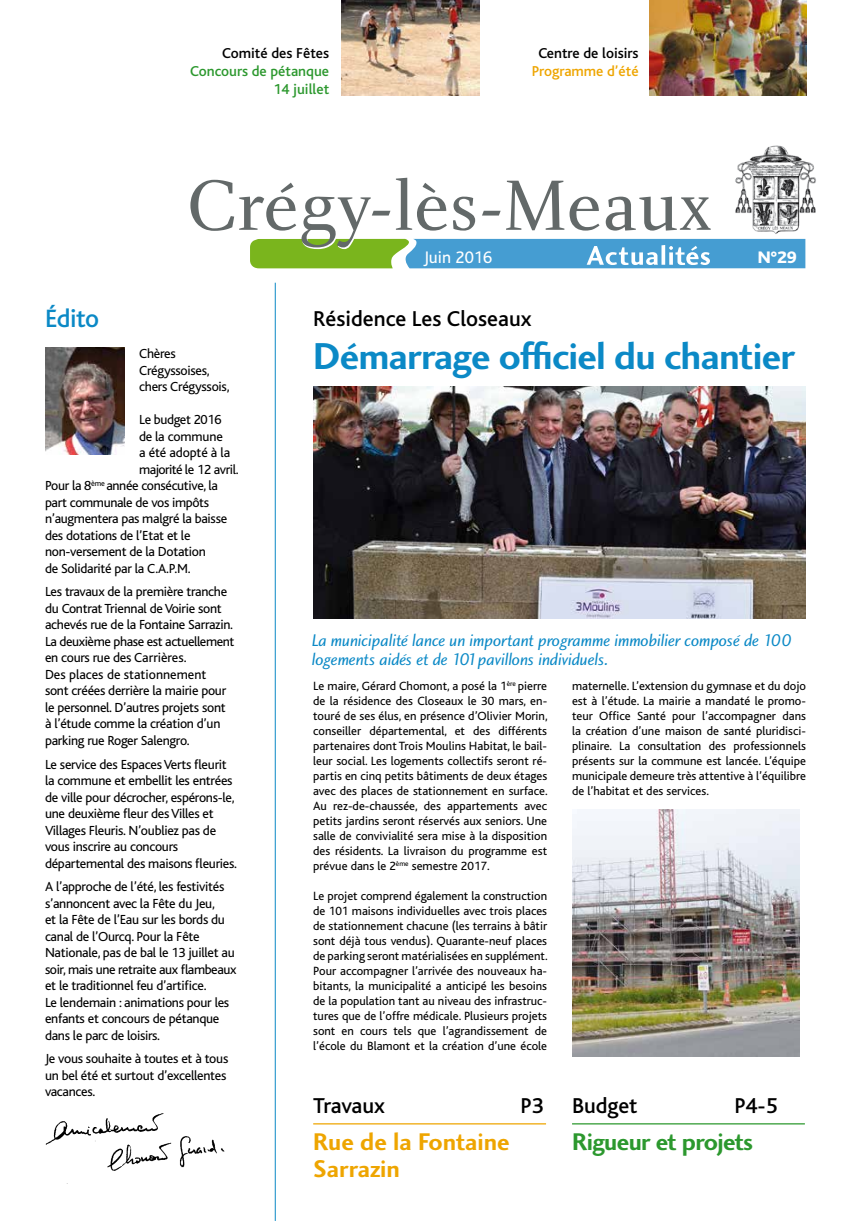
<style>
.page{position:relative;width:851px;height:1223px;background:#fff}
.page>*{position:absolute;margin:0;border:0;box-sizing:border-box;transform-origin:0 0}
.t1{font:38.75px "Charlotte Sans Bold Plain";letter-spacing:-.02em;color:#0b89c6}
.t2{font:500 26.25px "Bliss";letter-spacing:-.02em;color:#0b89c6}
.t3{font:25px/26.2px "Charlotte Sans Bold Plain";color:#eea500}
.t4{font:25px "Charlotte Sans Bold Plain";letter-spacing:-.025em;color:#2c982e}
.t5{font:500 22.5px "Bliss";color:#000}
.t6{font:17.5px/18.8px "Charlotte Sans Book Italic Plain";letter-spacing:-.01em;color:#0b89c6}
.t7{font:17.5px "Bliss";color:#fff}
.t8{font:800 17.5px "Bliss";color:#fff}
.t9{font:500 15px "Bliss";color:#000}
.t10{font:500 15px/18px "Bliss";color:#2c982e;text-align:right}
.t11{font:500 15px "Bliss";color:#eea500}
.t12{font:13.75px/16.5px "Bliss";letter-spacing:-.02em;color:#000}
.t13{font:13.75px "Bliss";letter-spacing:-.04em;color:#000}
.t14{font:12.5px/15px "Bliss";color:#000;text-align:justify}
</style>
<div class="page">
<img style="left:736px;top:145px;width:80px;height:68px">
<svg style="left:190px;top:178px;width:615px;height:90px"></svg>
<hr style="left:275px;top:283px;width:1px;height:937px;background:#0b89c6">
<img style="left:341px;top:0;width:138px;height:96px">
<img style="left:649px;top:0;width:156px;height:96px">
<img style="left:313px;top:386px;width:492px;height:232px">
<img style="left:46px;top:347px;width:79px;height:107px">
<img style="left:45px;top:1113px;width:180px;height:58px">
<hr style="left:313px;top:1123px;width:233px;height:1px;background:#eea500">
<hr style="left:572px;top:1123px;width:232px;height:1px;background:#2c982e">
<img style="left:572px;top:809px;width:227px;height:247px">
<p class="t9" style="left:222px;top:45px;width:108px">Comité des Fêtes</p>
<p class="t10" style="left:190px;top:63px;width:140px">Concours de pétanque<br>14 juillet</p>
<p class="t9" style="left:538px;top:45px;width:102px">Centre de loisirs</p>
<p class="t11" style="left:531px;top:63px;width:108px">Programme d’été</p>
<h3 class="t7" style="left:423px;top:248px;width:70px">Juin 2016</h3>
<h3 class="t8" style="left:757px;top:248px;width:40px">N°29</h3>
<h2 class="t2" style="left:45px;top:304px;width:56px">Édito</h2>
<p class="t12" style="left:139px;top:346px;width:92px">Chères<br>Crégyssoises, chers Crégyssois,</p>
<p class="t12" style="left:139px;top:412px;width:84px">Le budget 2016</p>
<p class="t12" style="left:139px;top:428px;width:85px">de la commune</p>
<p class="t12" style="left:139px;top:445px;width:92px">a été adopté à la</p>
<p class="t13" style="left:139px;top:462px;width:101px">majorité le 12 avril.</p>
<p class="t12" style="left:45px;top:478px;width:174px">Pour la 8<sup>ème</sup> année consécutive, la</p>
<p class="t12" style="left:45px;top:494px;width:166px">part communale de vos impôts</p>
<p class="t12" style="left:45px;top:511px;width:184px">n’augmentera pas malgré la baisse</p>
<p class="t12" style="left:45px;top:527px;width:147px">des dotations de l’Etat et le</p>
<p class="t12" style="left:45px;top:544px;width:162px">non-versement de la Dotation</p>
<p class="t12" style="left:45px;top:560px;width:147px">de Solidarité par la C.A.P.M.</p>
<p class="t12" style="left:45px;top:584px;width:191px">Les travaux de la première tranche du Contrat Triennal de Voirie sont achevés rue de la Fontaine Sarrazin.<br>La deuxième phase est actuellement en cours rue des Carrières.<br>Des places de stationnement<br>sont créées derrière la mairie pour le personnel. D’autres projets sont à l’étude comme la création d’un parking rue Roger Salengro.</p>
<p class="t12" style="left:45px;top:756px;width:193px">Le service des Espaces Verts fleurit la commune et embellit les entrées de ville pour décrocher, espérons-le, une deuxième fleur des Villes et Villages Fleuris. N’oubliez pas de vous inscrire au concours départemental des maisons fleuries.</p>
<p class="t12" style="left:45px;top:878px;width:193px">A l’approche de l’été, les festivités s’annoncent avec la Fête du Jeu,<br>et la Fête de l’Eau sur les bords du canal de l’Ourcq. Pour la Fête Nationale, pas de bal le 13 juillet au soir, mais une retraite aux flambeaux et le traditionnel feu d’artifice.<br>Le lendemain : animations pour les enfants et concours de pétanque dans le parc de loisirs.</p>
<p class="t12" style="left:45px;top:1050px;width:185px">Je vous souhaite à toutes et à tous un bel été et surtout d’excellentes vacances.</p>
<h3 class="t5" style="left:313px;top:306px;width:220px">Résidence Les Closeaux</h3>
<h1 class="t1" style="left:313px;top:333px;width:483px">Démarrage officiel du chantier</h1>
<h3 class="t6" style="left:312px;top:631px;width:481px">La municipalité lance un important programme immobilier composé de 100 logements aidés et de 101pavillons individuels.</h3>
<p class="t14" style="left:313px;top:679px;width:236px">Le maire, Gérard Chomont, a posé la 1<sup>ère</sup> pierre de la résidence des Closeaux le 30 mars, en&shy;touré de ses élus, en présence d’Olivier Morin, conseiller départemental, et des différents partenaires dont Trois Moulins Habitat, le bail&shy;leur social. Les logements collectifs seront ré&shy;partis en cinq petits bâtiments de deux étages avec des places de stationnement en surface.<br>Au rez-de-chaussée, des appartements avec petits jardins seront réservés aux seniors. Une salle de convivialité sera mise à la disposition des résidents. La livraison du programme est prévue dans le 2<sup>ème</sup> semestre 2017.</p>
<p class="t14" style="left:313px;top:889px;width:236px">Le projet comprend également la construction de 101 maisons individuelles avec trois places de stationnement chacune (les terrains à bâtir sont déjà tous vendus). Quarante-neuf places de parking seront matérialisées en supplément.<br>Pour accompagner l’arrivée des nouveaux ha&shy;bitants, la municipalité a anticipé les besoins de la population tant au niveau des infrastruc&shy;tures que de l’offre médicale. Plusieurs projets sont en cours tels que l’agrandissement de l’école du Blamont et la création d’une école</p>
<h3 class="t5" style="left:313px;top:1094px;width:73px">Travaux</h3>
<h3 class="t5" style="left:520px;top:1094px;width:25px">P3</h3>
<h3 class="t3" style="left:313px;top:1128px;width:198px">Rue de la Fontaine<br>Sarrazin</h3>
<p class="t14" style="left:572px;top:679px;width:235px">maternelle. L’extension du gymnase et du dojo est à l’étude. La mairie a mandaté le promo&shy;teur Office Santé pour l’accompagner dans la création d’une maison de santé pluridisci&shy;plinaire. La consultation des professionnels présents sur la commune est lancée. L’équipe municipale demeure très attentive à l’équilibre de l’habitat et des services.</p>
<h3 class="t5" style="left:572px;top:1094px;width:67px">Budget</h3>
<h3 class="t5" style="left:734px;top:1094px;width:45px">P4-5</h3>
<h3 class="t4" style="left:572px;top:1127px;width:182px">Rigueur et projets</h3>
</div>
